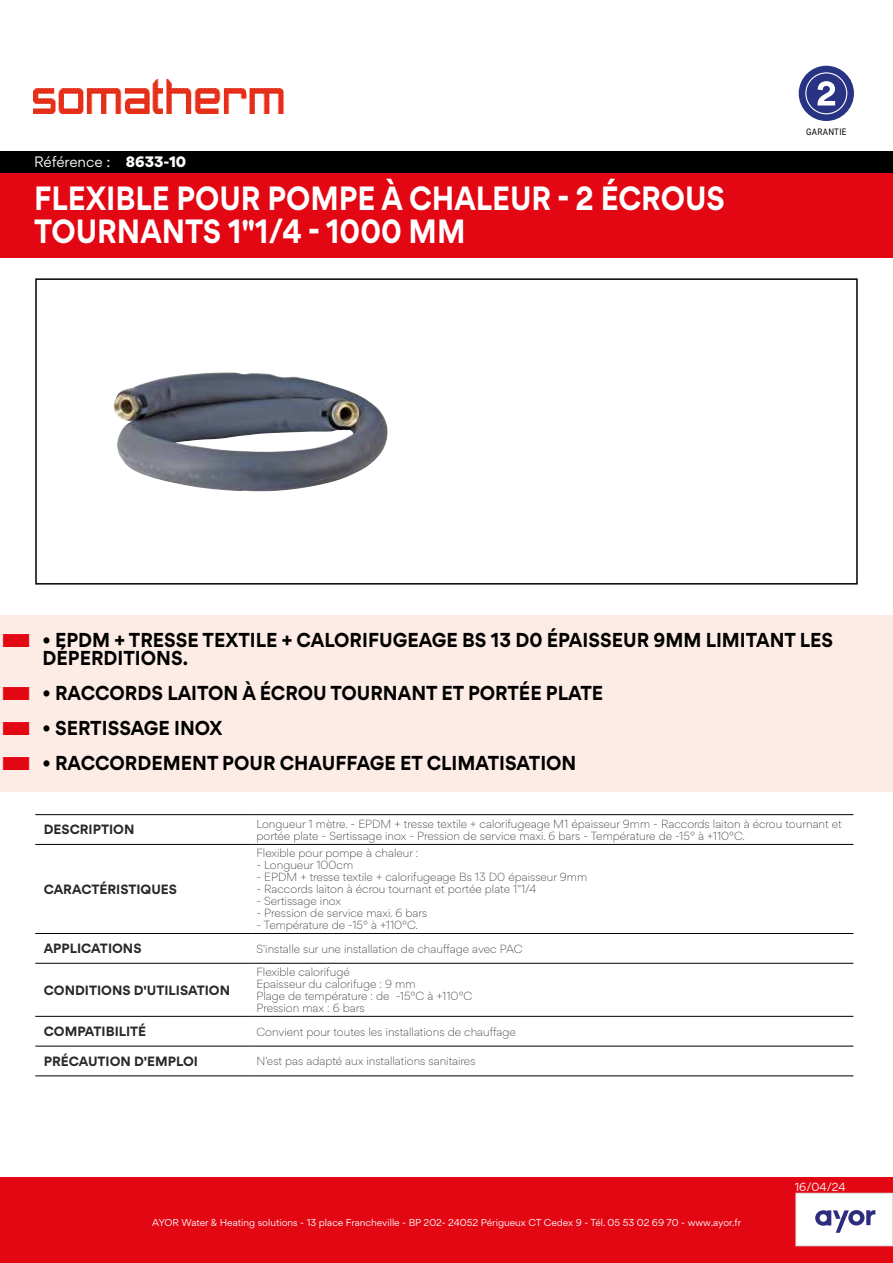
<style>
.page{position:relative;width:893px;height:1263px;background:#fff}
.page>*{position:absolute;margin:0;border:0;box-sizing:border-box;transform-origin:0 0}
.t1{font:700 30px/33px "Gordita";color:#fff;scale:.9 1}
.t2{font:700 18px/18px "Gordita";color:#000;scale:.95 1}
.t3{font:13.5px "Gordita";letter-spacing:-.005em;color:#fff}
.t4{font:700 12px "Gordita";color:#282827}
.t5{font:300 10.5px/12px "Gordita";color:#282827}
.t6{font:10.5px "Gordita";color:#fff}
.t7{font:9px "Gordita";color:#fff}
.t8{font:9px "Roboto";letter-spacing:.035em;color:#000;scale:.9 1}
.s1{font-weight:900}
</style>
<div class="page">
<div style="left:0;top:1178px;width:893px;height:85px;background:#e30613"></div>
<div style="left:796px;top:1193px;width:97px;height:53px;background:#fff"></div>
<div style="left:795px;top:1193px;width:98px;height:53px;border:1px solid #dadada"></div>
<img style="left:113px;top:372px;width:275px;height:119px">
<div style="left:0;top:172px;width:893px;height:85px;background:#e30613"></div>
<div style="left:799px;top:66px;width:55px;height:55px;background:#293384;border-radius:50%"></div>
<svg style="left:805px;top:72px;width:42px;height:42px"></svg>
<div style="left:35px;top:278px;width:823px;height:307px;border:2px solid #000"></div>
<div style="left:0;top:615px;width:893px;height:71px;background:#fdece5"></div>
<div style="left:0;top:668px;width:893px;height:53px;background:#fdece5"></div>
<div style="left:0;top:703px;width:893px;height:53px;background:#fdece5"></div>
<div style="left:0;top:738px;width:893px;height:53px;background:#fdece5"></div>
<svg style="left:815px;top:1210px;width:60px;height:23px"></svg>
<img style="left:33px;top:79px;width:250px;height:34px">
<div style="left:0;top:151px;width:893px;height:21px;background:#000"></div>
<hr style="left:35px;top:814px;width:217px;height:1px;background:#000">
<hr style="left:252px;top:814px;width:601px;height:1px;background:#000">
<hr style="left:35px;top:844px;width:217px;height:1px;background:#000">
<hr style="left:252px;top:844px;width:601px;height:1px;background:#000">
<hr style="left:35px;top:933px;width:217px;height:1px;background:#000">
<hr style="left:252px;top:933px;width:601px;height:1px;background:#000">
<hr style="left:35px;top:963px;width:217px;height:1px;background:#000">
<hr style="left:252px;top:963px;width:601px;height:1px;background:#000">
<hr style="left:35px;top:1016px;width:217px;height:1px;background:#000">
<hr style="left:252px;top:1016px;width:601px;height:1px;background:#000">
<hr style="left:35px;top:1046px;width:217px;height:1px;background:#000">
<hr style="left:252px;top:1046px;width:601px;height:1px;background:#000">
<hr style="left:35px;top:1075px;width:217px;height:1px;background:#000">
<hr style="left:252px;top:1075px;width:601px;height:1px;background:#000">
<p class="t3" style="left:34px;top:152px;width:154px">Référence : <span class="s1">8633-10</span></p>
<h1 class="t1" style="left:34px;top:182px;width:769px">FLEXIBLE POUR POMPE À CHALEUR - 2 ÉCROUS<br>TOURNANTS 1"1/4 - 1000 MM</h1>
<p class="t8" style="left:806px;top:125px;width:46px">GARANTIE</p>
<h2 class="t2" style="left:43px;top:630px;width:834px">• EPDM + TRESSE TEXTILE + CALORIFUGEAGE BS 13 D0 ÉPAISSEUR 9MM LIMITANT LES<br>DÉPERDITIONS.</h2>
<h2 class="t2" style="left:43px;top:683px;width:592px">• RACCORDS LAITON À ÉCROU TOURNANT ET PORTÉE PLATE</h2>
<h2 class="t2" style="left:43px;top:718px;width:191px">• SERTISSAGE INOX</h2>
<h2 class="t2" style="left:43px;top:753px;width:563px">• RACCORDEMENT POUR CHAUFFAGE ET CLIMATISATION</h2>
<p class="t4" style="left:44px;top:820px;width:92px">DESCRIPTION</p>
<p class="t5" style="left:256px;top:817px;width:587px">Longueur 1 mètre. - EPDM + tresse textile + calorifugeage M1 épaisseur 9mm - Raccords laiton à écrou tournant et portée plate - Sertissage inox - Pression de service maxi. 6 bars - Température de -15° à +110°C.</p>
<p class="t4" style="left:44px;top:880px;width:135px">CARACTÉRISTIQUES</p>
<p class="t5" style="left:256px;top:847px;width:164px">Flexible pour pompe à chaleur :</p>
<p class="t5" style="left:256px;top:859px;width:98px">- Longueur 100cm</p>
<p class="t5" style="left:256px;top:871px;width:332px">- EPDM + tresse textile + calorifugeage Bs 13 D0 épaisseur 9mm</p>
<p class="t5" style="left:256px;top:883px;width:282px">- Raccords laiton à écrou tournant et portée plate 1"1/4</p>
<p class="t5" style="left:256px;top:895px;width:86px">- Sertissage inox</p>
<p class="t5" style="left:256px;top:907px;width:172px">- Pression de service maxi. 6 bars</p>
<p class="t5" style="left:256px;top:919px;width:163px">- Température de -15° à +110°C.</p>
<p class="t4" style="left:44px;top:939px;width:99px">APPLICATIONS</p>
<p class="t5" style="left:256px;top:942px;width:268px">S'installe sur une installation de chauffage avec PAC</p>
<p class="t4" style="left:44px;top:980px;width:188px">CONDITIONS D'UTILISATION</p>
<p class="t5" style="left:256px;top:965px;width:217px">Flexible calorifugé<br>Epaisseur du calorifuge : 9 mm<br>Plage de température : de -15°C à +110°C<br>Pression max : 6 bars</p>
<p class="t4" style="left:44px;top:1022px;width:104px">COMPATIBILITÉ</p>
<p class="t5" style="left:256px;top:1025px;width:261px">Convient pour toutes les installations de chauffage</p>
<p class="t4" style="left:44px;top:1052px;width:156px">PRÉCAUTION D'EMPLOI</p>
<p class="t5" style="left:256px;top:1055px;width:221px">N'est pas adapté aux installations sanitaires</p>
<p class="t7" style="left:152px;top:1216px;width:590px">AYOR Water &amp; Heating solutions - 13 place Francheville - BP 202- 24052 Périgueux CT Cedex 9 - Tél. 05 53 02 69 70 - www.ayor.fr</p>
<p class="t6" style="left:795px;top:1179px;width:52px">16/04/24</p>
</div>
